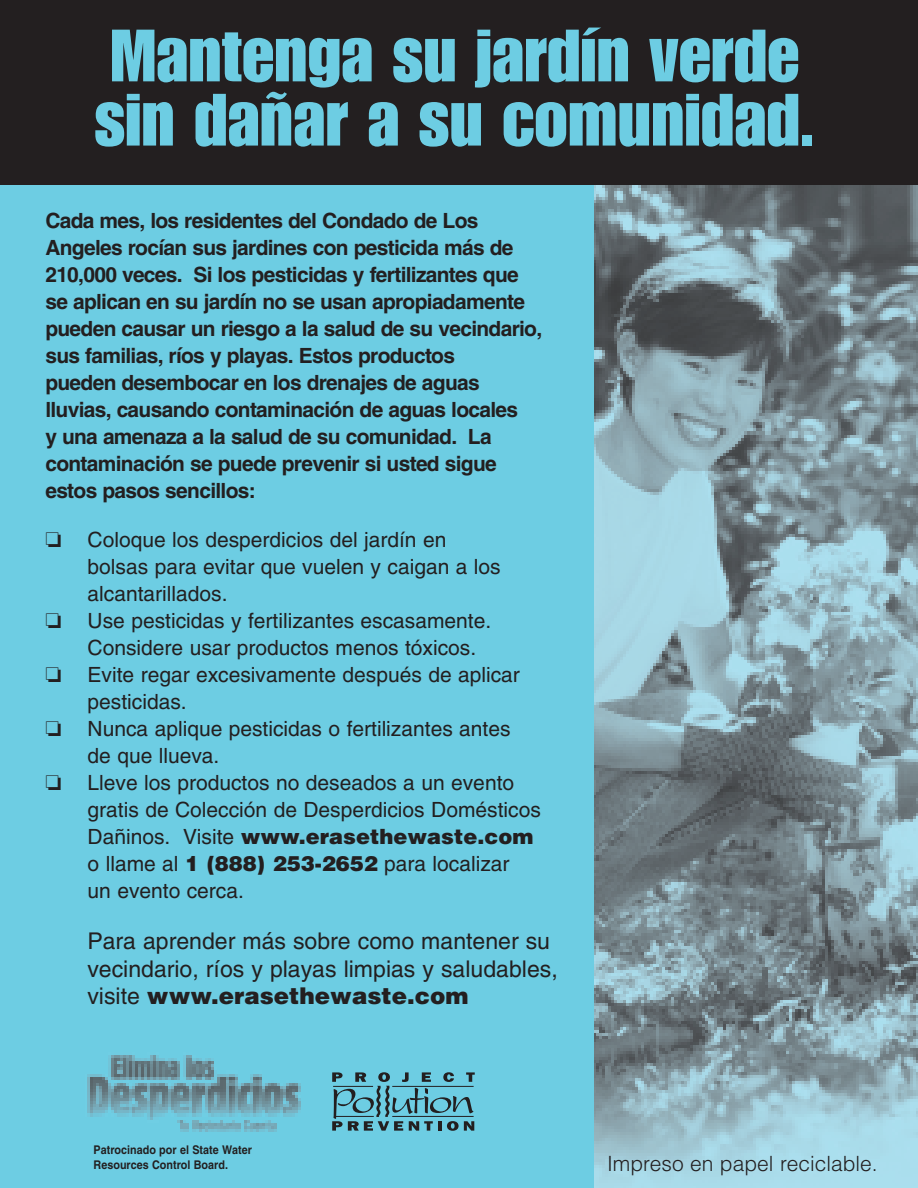
<style>
.page{position:relative;width:918px;height:1188px;background:#6dcde3}
.page>*{position:absolute;margin:0;border:0;box-sizing:border-box;transform-origin:0 0}
.t1{font:72.3px/64.2px "Impact";color:#6dcde3}
.t2{font:23.1px/27.6px "Helvetica";color:#231f20}
.t3{font:700 21px/27px "Helvetica";letter-spacing:-.035em;color:#231f20}
.t4{font:21px "Helvetica";color:#231f20}
.t5{font:900 21px "Helvetica";color:#231f20}
.t6{font:300 21px "Helvetica";color:#231f20}
.t7{font:700 12px/15px "Helvetica";color:#231f20;scale:.9 1}
.s1{font-weight:400}
.s2{font-weight:900}
</style>
<div class="page">
<img style="left:594px;top:185px;width:324px;height:1003px">
<div style="left:0;top:0;width:918px;height:185px;background:#231f20"></div>
<img style="left:87px;top:1055px;width:213px;height:77px">
<svg style="left:332px;top:1072px;width:143px;height:59px"></svg>
<h1 class="t1" style="left:94px;top:27px;width:723px">Mantenga su jardín verde sin dañar a su comunidad.</h1>
<p class="t3" style="left:45px;top:208px;width:498px">Cada mes, los residentes del Condado de Los Angeles rocían sus jardines con pesticida más de 210,000 veces. Si los pesticidas y fertilizantes que se aplican en su jardín no se usan apropiadamente pueden causar un riesgo a la salud de su vecindario, sus familias, ríos y playas. Estos productos<br>pueden desembocar en los drenajes de aguas lluvias, causando contaminación de aguas locales<br>y una amenaza a la salud de su comunidad. La contaminación se puede prevenir si usted sigue estos pasos sencillos:</p>
<p class="t4" style="left:45px;top:532px;width:403px">❏ Coloque los desperdicios del jardín en</p>
<p class="t4" style="left:88px;top:559px;width:415px">bolsas para evitar que vuelen y caigan a los</p>
<p class="t4" style="left:88px;top:586px;width:142px">alcantarillados.</p>
<p class="t4" style="left:45px;top:613px;width:447px">❏ Use pesticidas y fertilizantes escasamente.</p>
<p class="t4" style="left:88px;top:640px;width:390px">Considere usar productos menos tóxicos.</p>
<p class="t4" style="left:45px;top:667px;width:476px">❏ Evite regar excesivamente después de aplicar</p>
<p class="t4" style="left:88px;top:694px;width:101px">pesticidas.</p>
<p class="t4" style="left:45px;top:721px;width:467px">❏ Nunca aplique pesticidas o fertilizantes antes</p>
<p class="t4" style="left:88px;top:748px;width:133px">de que llueva.</p>
<p class="t4" style="left:45px;top:775px;width:470px">❏ Lleve los productos no deseados a un evento</p>
<p class="t4" style="left:88px;top:802px;width:455px">gratis de Colección de Desperdicios Domésticos</p>
<p class="t5" style="left:88px;top:825px;width:447px"><span class="s1">Dañinos. Visite</span> www.erasethewaste.com</p>
<p class="t4" style="left:88px;top:856px;width:424px">o llame al <span class="s2">1 (888) 253-2652</span> para localizar</p>
<p class="t4" style="left:88px;top:883px;width:158px">un evento cerca.</p>
<p class="t2" style="left:87px;top:929px;width:472px">Para aprender más sobre como mantener su vecindario, ríos y playas limpias y saludables, visite <span class="s2">www.erasethewaste.com</span></p>
<p class="t7" style="left:94px;top:1143px;width:178px">Patrocinado por el State Water<br>Resources Control Board.</p>
<p class="t6" style="left:607px;top:1151px;width:272px">Impreso en papel reciclable.</p>
</div>
